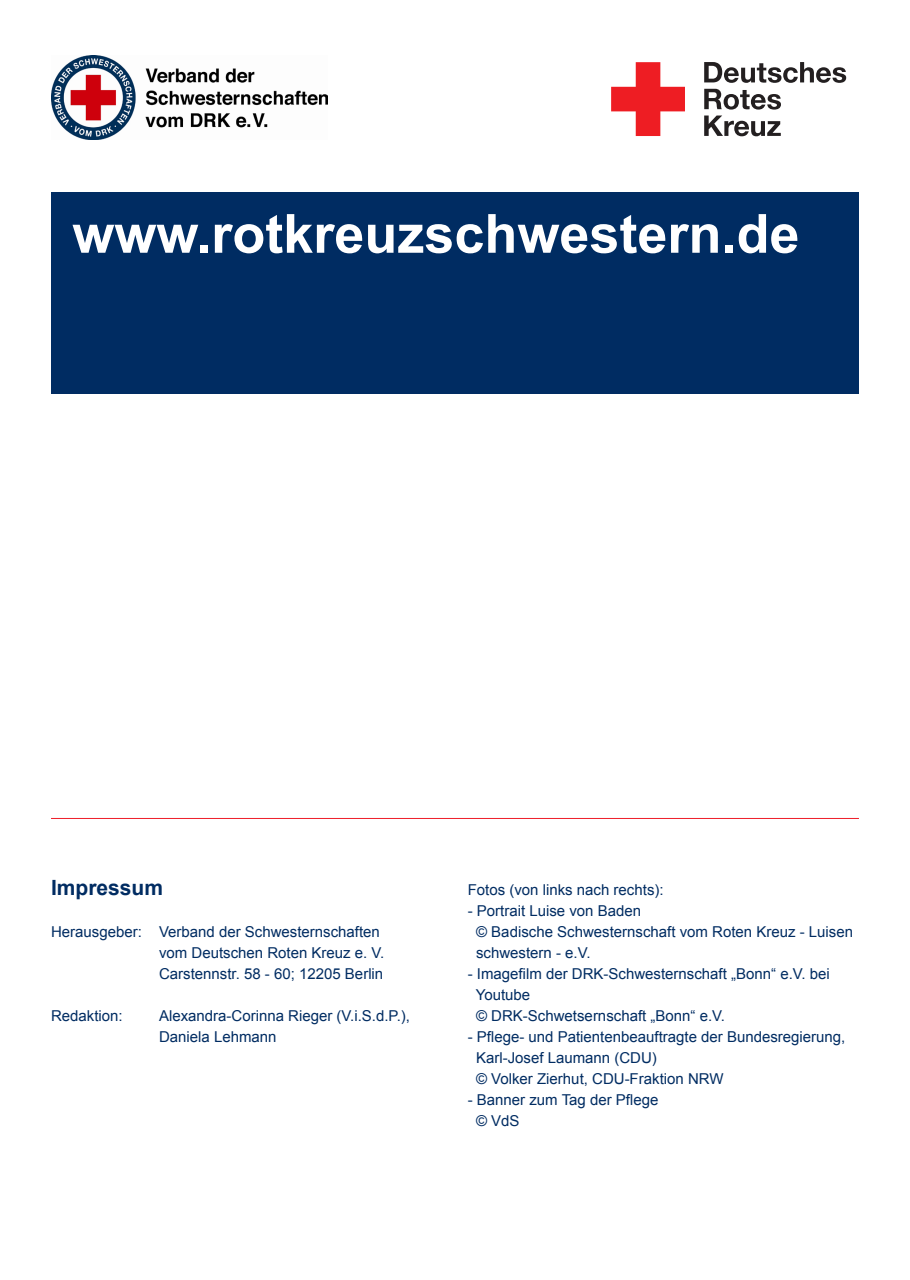
<style>
.page{position:relative;width:910px;height:1280px;background:#fff}
.page>*{position:absolute;margin:0;border:0;box-sizing:border-box;transform-origin:0 0}
.t1{font:700 54px "Arial";color:#fff}
.t2{font:700 21px "Arial";color:#002c62}
.t3{font:15px/21px "Arial";color:#002c62}
</style>
<div class="page">
<img style="left:51px;top:55px;width:276px;height:85px">
<div style="left:51px;top:192px;width:808px;height:202px;background:#002c62"></div>
<hr style="left:51px;top:818px;width:808px;height:1px;background:#ee1c28">
<svg style="left:611px;top:62px;width:74px;height:74px"></svg>
<svg style="left:704px;top:62px;width:142px;height:21px"></svg>
<svg style="left:704px;top:89px;width:77px;height:21px"></svg>
<svg style="left:704px;top:116px;width:77px;height:20px"></svg>
<h1 class="t1" style="left:72px;top:198px;width:729px">www.rotkreuzschwestern.de</h1>
<h2 class="t2" style="left:51px;top:873px;width:114px">Impressum</h2>
<p class="t3" style="left:159px;top:921px;width:227px;text-indent:-108px">Herausgeber: Verband der Schwesternschaften vom Deutschen Roten Kreuz e. V.<br>Carstennstr. 58 - 60; 12205 Berlin</p>
<p class="t3" style="left:51px;top:1005px;width:73px">Redaktion:</p>
<p class="t3" style="left:159px;top:1005px;width:252px">Alexandra-Corinna Rieger (V.i.S.d.P.),<br>Daniela Lehmann</p>
<p class="t3" style="left:468px;top:879px;width:197px">Fotos (von links nach rechts):</p>
<p class="t3" style="left:476px;top:900px;width:379px;text-indent:-8px">- Portrait Luise von Baden<br>© Badische Schwesternschaft vom Roten Kreuz - Luisen schwestern - e.V.</p>
<p class="t3" style="left:476px;top:963px;width:356px;text-indent:-8px">- Imagefilm der DRK-Schwesternschaft „Bonn“ e.V. bei<br>Youtube<br>© DRK-Schwetsernschaft „Bonn“ e.V.</p>
<p class="t3" style="left:476px;top:1026px;width:371px;text-indent:-8px">- Pflege- und Patientenbeauftragte der Bundesregierung,<br>Karl-Josef Laumann (CDU)<br>© Volker Zierhut, CDU-Fraktion NRW</p>
<p class="t3" style="left:476px;top:1089px;width:184px;text-indent:-8px">- Banner zum Tag der Pflege © VdS</p>
</div>
